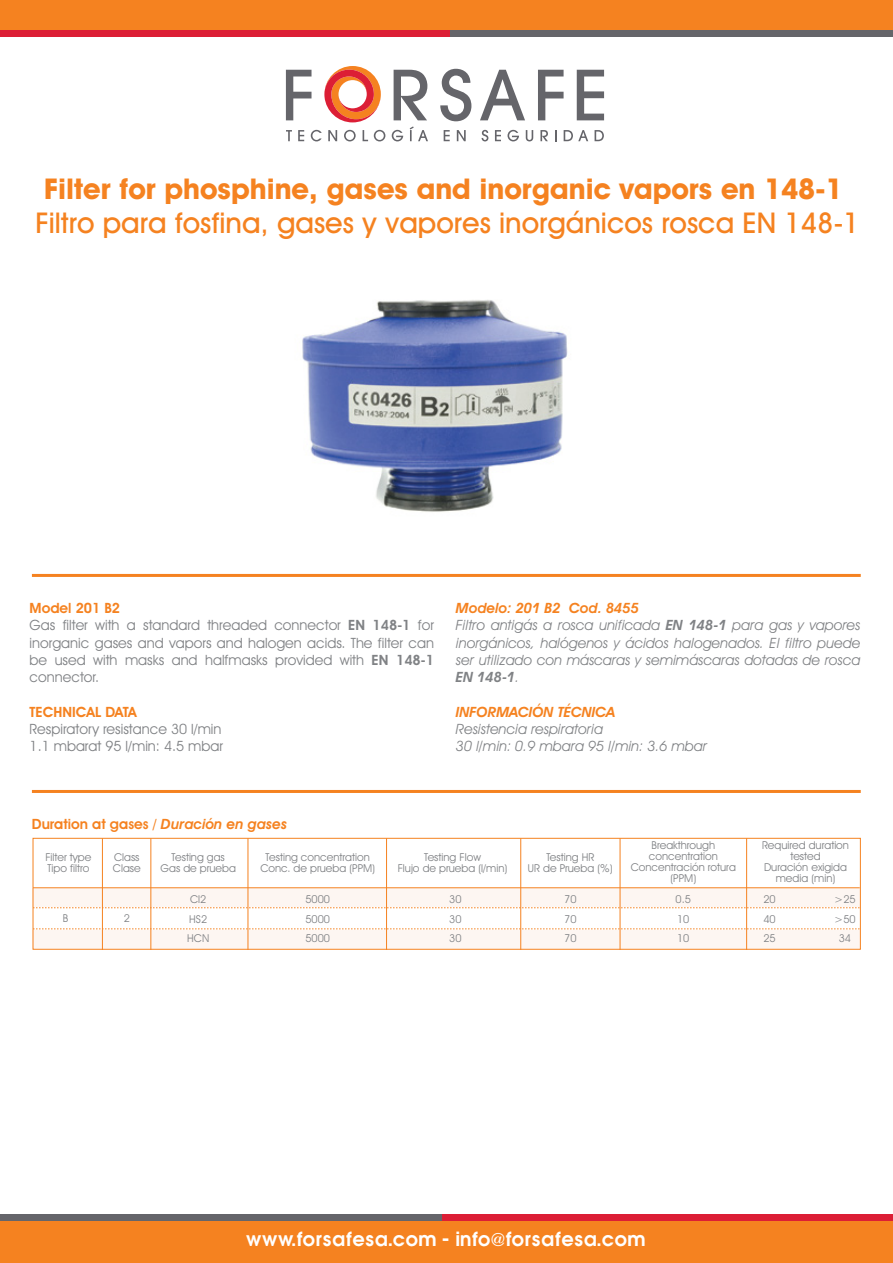
<style>
.page{position:relative;width:893px;height:1263px;background:#fff}
.page>*{position:absolute;margin:0;border:0;box-sizing:border-box;transform-origin:0 0}
.t1{font:500 28.8px "Avant Garde IT Cby BT";color:#f58220}
.t2{font:700 28.8px "Avant Garde IT Cby BT";color:#f58220}
.t3{font:18px "Avant Garde Demi";color:#fff}
.t4{font:italic 14.25px/17.2px "Avant Garde IT Cby BT";color:#808285}
.t5{font:14.25px/17.2px "Avant Garde IT Cby BT";color:#808285}
.t6{font:600 14.25px "Avant Garde IT Cby BT";color:#f58220}
.t7{font:italic 600 14.25px "Avant Garde IT Cby BT";color:#f58220}
.t8{font:10.95px/19.6px "Avant Garde IT Cby BT";color:#808285;text-align:center}
.s1{font-weight:600;color:#f58220}
.s2{font-weight:600}
.s3{font-style:italic}
</style>
<div class="page">
<img style="left:286px;top:300px;width:296px;height:274px">
<div style="left:0;top:0;width:893px;height:31px;background:#f58220"></div>
<div style="left:447px;top:30px;width:446px;height:7px;background:#65656a"></div>
<div style="left:0;top:30px;width:449px;height:7px;background:#dc1e35"></div>
<div style="left:0;top:1220px;width:893px;height:43px;background:#f58220"></div>
<div style="left:0;top:1214px;width:446px;height:6px;background:#65656a"></div>
<div style="left:443px;top:1214px;width:450px;height:6px;background:#dc1e35"></div>
<svg style="left:286px;top:130px;width:6px;height:11px"></svg>
<svg style="left:298px;top:130px;width:6px;height:11px"></svg>
<svg style="left:311px;top:130px;width:11px;height:11px"></svg>
<svg style="left:328px;top:130px;width:9px;height:11px"></svg>
<svg style="left:344px;top:130px;width:12px;height:11px"></svg>
<svg style="left:363px;top:130px;width:5px;height:11px"></svg>
<svg style="left:374px;top:130px;width:11px;height:11px"></svg>
<svg style="left:392px;top:130px;width:11px;height:11px"></svg>
<svg style="left:410px;top:126px;width:18px;height:15px"></svg>
<svg style="left:444px;top:130px;width:6px;height:11px"></svg>
<svg style="left:457px;top:130px;width:9px;height:11px"></svg>
<svg style="left:482px;top:130px;width:6px;height:11px"></svg>
<svg style="left:495px;top:130px;width:6px;height:11px"></svg>
<svg style="left:507px;top:130px;width:12px;height:11px"></svg>
<svg style="left:526px;top:130px;width:7px;height:11px"></svg>
<svg style="left:540px;top:130px;width:8px;height:11px"></svg>
<svg style="left:564px;top:130px;width:24px;height:11px"></svg>
<svg style="left:595px;top:130px;width:9px;height:11px"></svg>
<svg style="left:286px;top:70px;width:25px;height:50px"></svg>
<svg style="left:394px;top:70px;width:33px;height:50px"></svg>
<svg style="left:440px;top:69px;width:31px;height:52px"></svg>
<svg style="left:480px;top:70px;width:45px;height:50px"></svg>
<svg style="left:538px;top:70px;width:26px;height:50px"></svg>
<svg style="left:577px;top:70px;width:27px;height:50px"></svg>
<svg style="left:324px;top:66px;width:57px;height:56px"></svg>
<hr style="left:32px;top:574px;width:829px;height:3px;background:#f58220">
<hr style="left:32px;top:790px;width:829px;height:3px;background:#f58220">
<div style="left:33px;top:888px;width:827px;height:19px;background:#fdf6f2"></div>
<div style="left:33px;top:930px;width:827px;height:19px;background:#fdf6f2"></div>
<div style="left:33px;top:838px;width:828px;height:112px;border:1px solid #f58220"></div>
<hr style="left:150px;top:838px;width:1px;height:112px;background:#f58220">
<hr style="left:102px;top:838px;width:1px;height:112px;background:#f58220">
<hr style="left:248px;top:838px;width:1px;height:112px;background:#f58220">
<hr style="left:386px;top:838px;width:1px;height:112px;background:#f58220">
<hr style="left:520px;top:838px;width:1px;height:112px;background:#f58220">
<hr style="left:620px;top:838px;width:1px;height:112px;background:#f58220">
<hr style="left:746px;top:838px;width:1px;height:112px;background:#f58220">
<hr style="left:33px;top:887px;width:827px;height:1px;background:#f58220">
<svg style="left:33px;top:907px;width:827px;height:1px"></svg>
<svg style="left:33px;top:928px;width:827px;height:1px"></svg>
<h1 class="t2" style="left:44px;top:171px;width:800px">Filter for phosphine, gases and inorganic vapors en 148-1</h1>
<h1 class="t1" style="left:36px;top:205px;width:826px">Filtro para fosfina, gases y vapores inorgánicos rosca EN 148-1</h1>
<h3 class="t5" style="left:30px;top:599px;width:406px"><span class="s1">Model 201 B2<br></span>Gas filter with a standard threaded connector <span class="s2">EN 148-1</span> for inorganic gases and vapors and halogen acids. The filter can be used with masks and halfmasks provided with <span class="s2">EN 148-1 </span>connector.</h3>
<h3 class="t6" style="left:30px;top:703px;width:109px">TECHNICAL DATA</h3>
<h3 class="t5" style="left:30px;top:720px;width:195px">Respiratory resistance 30 l/min<br>1.1 mbarat 95 l/min: 4.5 mbar</h3>
<h3 class="t4" style="left:456px;top:599px;width:406px"><span class="s1">Modelo: 201 B2 Cod. 8455<br></span>Filtro antigás a rosca unificada <span class="s2">EN 148-1</span> para gas y vapores inorgánicos, halógenos y ácidos halogenados. El filtro puede ser utilizado con máscaras y semimáscaras dotadas de rosca <span class="s2">EN 148-1</span>.</h3>
<h3 class="t7" style="left:456px;top:703px;width:161px">INFORMACIÓN TÉCNICA</h3>
<h3 class="t4" style="left:456px;top:720px;width:253px">Resistencia respiratoria<br>30 l/min: 0.9 mbara 95 l/min: 3.6 mbar</h3>
<h3 class="t6" style="left:32px;top:815px;width:257px">Duration at gases / <span class="s3">Duración en gases</span></h3>
<p class="t8" style="left:46px;top:852px;width:47px;line-height:10.9px;text-align:left">Filter type<br>Tipo filtro</p>
<p class="t8" style="left:161px;top:852px;width:77px;line-height:10.9px">Testing gas<br>Gas de prueba</p>
<p class="t8" style="left:260px;top:852px;width:116px;line-height:10.9px">Testing concentration<br>Conc. de prueba (PPM)</p>
<p class="t8" style="left:398px;top:852px;width:111px;line-height:10.9px">Testing Flow<br>Flujo de prueba (l/min)</p>
<p class="t8" style="left:528px;top:852px;width:86px;line-height:10.9px">Testing HR<br>UR de Prueba (%)</p>
<p class="t8" style="left:113px;top:852px;width:29px;line-height:10.9px;text-align:left">Class<br>Clase</p>
<p class="t8" style="left:631px;top:840px;width:107px;line-height:10.9px">Breakthrough concentration<br>Concentración rotura (PPM)</p>
<p class="t8" style="left:762px;top:840px;width:88px;line-height:10.9px">Required duration tested<br>Duración exigida media (min)</p>
<p class="t8" style="left:63px;top:908px;width:7px">B</p>
<p class="t8" style="left:124px;top:908px;width:8px">2</p>
<p class="t8" style="left:187px;top:889px;width:24px;text-align:left">Cl2<br>HS2<br>HCN</p>
<p class="t8" style="left:305px;top:889px;width:26px;text-align:justify">5000<br>5000<br>5000</p>
<p class="t8" style="left:449px;top:889px;width:14px;text-align:justify">30<br>30<br>30</p>
<p class="t8" style="left:564px;top:889px;width:14px;text-align:justify">70<br>70<br>70</p>
<p class="t8" style="left:676px;top:889px;width:17px;text-align:left">0.5<br>10<br>10</p>
<p class="t8" style="left:763px;top:889px;width:14px;text-align:justify">20<br>40<br>25</p>
<p class="t8" style="left:834px;top:889px;width:23px">&gt;25 &gt;50<br>34</p>
<h2 class="t3" style="left:246px;top:1226px;width:401px">WWW.FORSAFESA.COM - INFO@FORSAFESA.COM</h2>
</div>
